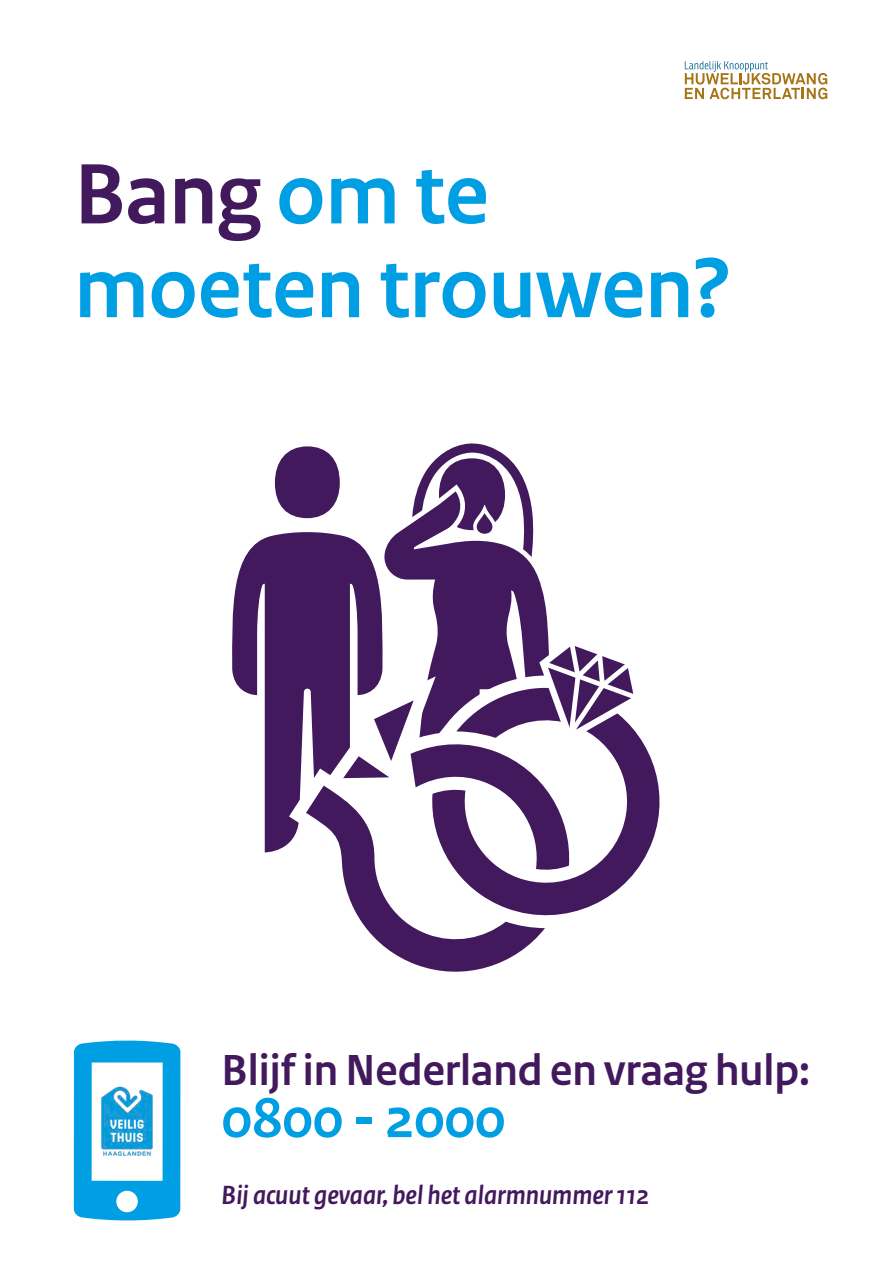
<style>
.page{position:relative;width:893px;height:1263px;background:#fff}
.page>*{position:absolute;margin:0;border:0;box-sizing:border-box;transform-origin:0 0}
.t1{font:700 90px/93.8px "Rijksoverheid Sans Heading";color:#009ee3}
.t2{font:700 59.25px "Rijksoverheid Sans Heading";color:#009ee3}
.t3{font:700 45.75px "Rijksoverheid Sans Heading";color:#43195d}
.t4{font:italic 700 27.75px "Rijksoverheid Sans Heading";color:#43195d}
.s1{color:#43195d}
</style>
<div class="page">
<svg style="left:232px;top:535px;width:40px;height:318px"></svg>
<svg style="left:272px;top:446px;width:277px;height:406px"></svg>
<svg style="left:381px;top:944px;width:149px;height:28px;fill:#43195d"></svg>
<svg style="left:641px;top:739px;width:19px;height:125px;fill:#43195d"></svg>
<svg style="left:411px;top:443px;width:129px;height:129px"></svg>
<svg style="left:295px;top:638px;width:346px;height:306px"></svg>
<svg style="left:685px;top:61px;width:142px;height:38px"></svg>
<svg style="left:74px;top:1040px;width:106px;height:181px"></svg>
<p class="t1" style="left:74px;top:149px;width:658px"><span class="s1">Bang</span> om te moeten trouwen?</p>
<p class="t3" style="left:222px;top:1044px;width:589px">Blijf in Nederland en vraag hulp:</p>
<p class="t2" style="left:222px;top:1084px;width:285px">0800 - 2000</p>
<p class="t4" style="left:222px;top:1179px;width:429px">Bij acuut gevaar, bel het alarmnummer 112</p>
</div>
